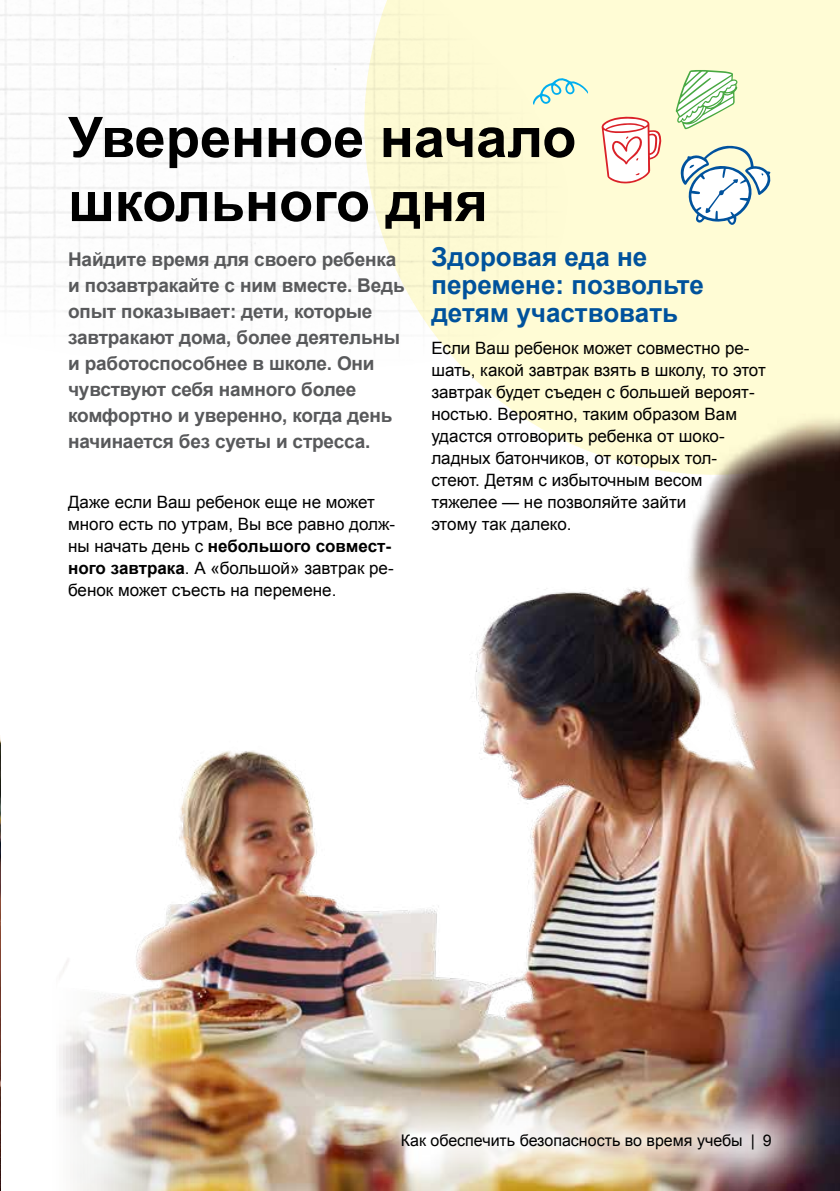
<style>
.page{position:relative;width:840px;height:1191px;background:#fff}
.page>*{position:absolute;margin:0;border:0;box-sizing:border-box;transform-origin:0 0}
.Ü1{font:700 56px/64px "Arial";color:#000}
.Ü2{font:700 26px/28px "Arial";color:#00529c}
._10pt_Anleser{font:700 19px/26px "Arial";letter-spacing:-.01em;color:#58595b}
.Fließtext{font:17px/22px "Arial";color:#000}
.t1{font:16px "Arial";color:#000}
.s1{font-weight:700}
</style>
<div class="page">
<div style="left:464px;top:0;width:375px;height:376px;background:#fffcd5"></div>
<img style="left:0;top:0;width:568px;height:367px">
<img style="left:0;top:376px;width:839px;height:815px">
<svg style="left:675px;top:70px;width:62px;height:59px"></svg>
<svg style="left:532px;top:77px;width:56px;height:28px;background:#d0edd9"></svg>
<svg style="left:601px;top:116px;width:60px;height:68px"></svg>
<svg style="left:679px;top:144px;width:92px;height:82px"></svg>
<img style="left:348px;top:1080px;width:475px;height:111px">
<h2 class="Ü1" style="left:68px;top:107px;width:509px">Уверенное начало школьного дня</h2>
<p class="_10pt_Anleser" style="left:68px;top:247px;width:338px">Найдите время для своего ребенка и позавтракайте с ним вместе. Ведь опыт показывает: дети, которые завтракают дома, более деятельны и работоспособнее в школе. Они чувствуют себя намного более комфортно и уверенно, когда день начинается без суеты и стресса.</p>
<h3 class="Ü2" style="left:431px;top:244px;width:274px">Здоровая еда не перемене: позвольте детям участвовать</h3>
<p class="Fließtext" style="left:431px;top:337px;width:336px">Если Ваш ребенок может совместно ре&shy;шать, какой завтрак взять в школу, то этот завтрак будет съеден с большей вероят&shy;ностью. Вероятно, таким образом Вам удастся отговорить ребенка от шоко&shy;ладных батончиков, от которых тол&shy;стеют. Детям с избыточным весом тяжелее — не позволяйте зайти<br>этому так далеко.</p>
<p class="Fließtext" style="left:68px;top:491px;width:328px">Даже если Ваш ребенок еще не может много есть по утрам, Вы все равно долж&shy;ны начать день с <span class="s1">небольшого совмест&shy;ного завтрака</span>. А «большой» завтрак ре&shy;бенок может съесть на перемене.</p>
<p class="t1" style="left:400px;top:1130px;width:372px">Как обеспечить безопасность во время учебы | 9</p>
</div>
